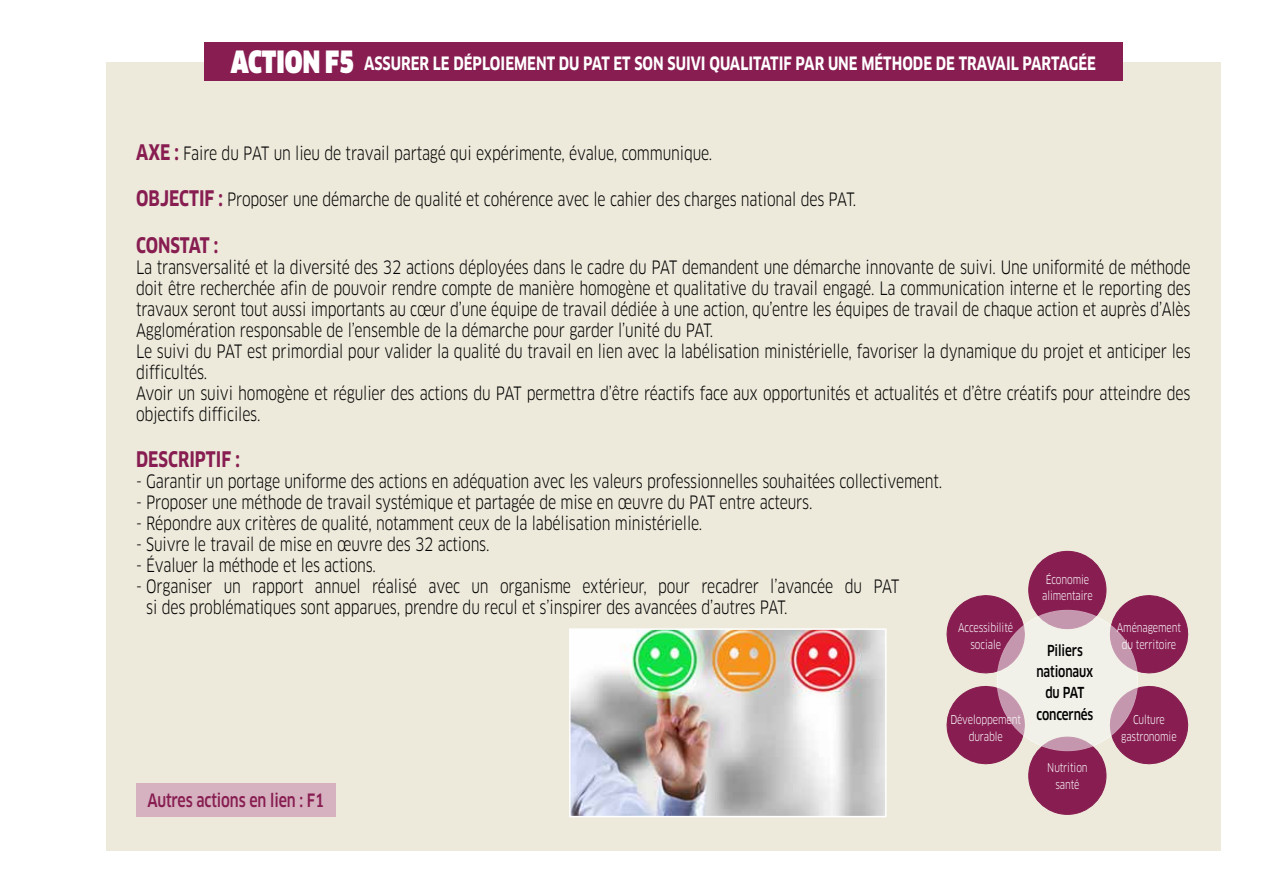
<style>
.page{position:relative;width:1263px;height:893px;background:#fff}
.page>*{position:absolute;margin:0;border:0;box-sizing:border-box;transform-origin:0 0}
.t1{font:700 21px "Clan OT";color:#871d51;scale:.79 1}
.t2{font:18px/21px "Clan OT";letter-spacing:-.01em;color:#000;scale:.79 1}
.t3{font:700 18px "Clan OT";color:#fff;scale:.79 1}
.t4{font:500 18px "Clan OT";letter-spacing:-.01em;color:#871d51;scale:.79 1}
.t5{font:500 14.85px/21.3px "Clan OT";letter-spacing:-.01em;color:#000;text-align:center;scale:.79 1}
.t6{font:11.85px/16.8px "Clan OT";letter-spacing:-.01em;color:#fff;text-align:center;scale:.79 1}
.s1{font-weight:900;font-size:30px}
.s2{font-weight:700;font-size:21px;color:#871d51}
</style>
<div class="page">
<div style="left:106px;top:62px;width:1114px;height:788px;background:#edeadb"></div>
<div style="left:136px;top:783px;width:200px;height:34px;background:#d6b1bf"></div>
<div style="left:1029px;top:551px;width:77px;height:78px;background:#871d51;border-radius:50%"></div>
<div style="left:1029px;top:737px;width:77px;height:77px;background:#871d51;border-radius:50%"></div>
<svg style="left:946px;top:589px;width:84px;height:180px"></svg>
<svg style="left:1103px;top:590px;width:86px;height:181px"></svg>
<svg style="left:997px;top:610px;width:140px;height:141px;fill:#f1f0e9"></svg>
<div style="left:204px;top:43px;width:919px;height:38px;background:#871d51"></div>
<img style="left:572px;top:631px;width:311px;height:183px">
<div style="left:569px;top:628px;width:317px;height:189px;border:2px solid #fff"></div>
<p class="t3" style="left:231px;top:53px;width:1097px"><span class="s1">ACTION F5</span> ASSURER LE DÉPLOIEMENT DU PAT ET SON SUIVI QUALITATIF PAR UNE MÉTHODE DE TRAVAIL PARTAGÉE</p>
<p class="t2" style="left:136px;top:143px;width:731px"><span class="s2">AXE :</span> Faire du PAT un lieu de travail partagé qui expérimente, évalue, communique.</p>
<p class="t2" style="left:136px;top:189px;width:913px"><span class="s2">OBJECTIF :</span> Proposer une démarche de qualité et cohérence avec le cahier des charges national des PAT.</p>
<p class="t1" style="left:136px;top:233px;width:105px">CONSTAT :</p>
<p class="t2" style="left:136px;top:257px;width:1336px">La transversalité et la diversité des 32 actions déployées dans le cadre du PAT demandent une démarche innovante de suivi. Une uniformité de méthode doit être recherchée afin de pouvoir rendre compte de manière homogène et qualitative du travail engagé. La communication interne et le reporting des travaux seront tout aussi importants au cœur d’une équipe de travail dédiée à une action, qu’entre les équipes de travail de chaque action et auprès d’Alès Agglomération responsable de l’ensemble de la démarche pour garder l’unité du PAT.<br>Le suivi du PAT est primordial pour valider la qualité du travail en lien avec la labélisation ministérielle, favoriser la dynamique du projet et anticiper les difficultés.<br>Avoir un suivi homogène et régulier des actions du PAT permettra d’être réactifs face aux opportunités et actualités et d’être créatifs pour atteindre des objectifs difficiles.</p>
<p class="t1" style="left:136px;top:447px;width:133px">DESCRIPTIF :</p>
<p class="t2" style="left:136px;top:471px;width:1022px">- Garantir un portage uniforme des actions en adéquation avec les valeurs professionnelles souhaitées collectivement.</p>
<p class="t2" style="left:136px;top:492px;width:858px">- Proposer une méthode de travail systémique et partagée de mise en œuvre du PAT entre acteurs.</p>
<p class="t2" style="left:136px;top:513px;width:718px">- Répondre aux critères de qualité, notamment ceux de la labélisation ministérielle.</p>
<p class="t2" style="left:136px;top:534px;width:449px">- Suivre le travail de mise en œuvre des 32 actions.</p>
<p class="t2" style="left:136px;top:555px;width:305px">- Évaluer la méthode et les actions.</p>
<p class="t2" style="left:146px;top:576px;width:955px;text-indent:-10px">- Organiser un rapport annuel réalisé avec un organisme extérieur, pour recadrer l’avancée du PAT si des problématiques sont apparues, prendre du recul et s’inspirer des avancées d’autres PAT.</p>
<p class="t6" style="left:1042px;top:571px;width:66px;text-align:left">Économie alimentaire</p>
<p class="t4" style="left:148px;top:790px;width:225px">Autres actions en lien : F1</p>
<p class="t6" style="left:958px;top:620px;width:71px">Accessibilité sociale</p>
<p class="t6" style="left:950px;top:712px;width:91px">Développement durable</p>
<p class="t5" style="left:1036px;top:640px;width:74px">Piliers nationaux du PAT concernés</p>
<p class="t6" style="left:1047px;top:760px;width:53px">Nutrition santé</p>
<p class="t6" style="left:1117px;top:620px;width:83px">Aménagement du territoire</p>
<p class="t6" style="left:1121px;top:711px;width:72px">Culture gastronomie</p>
</div>
